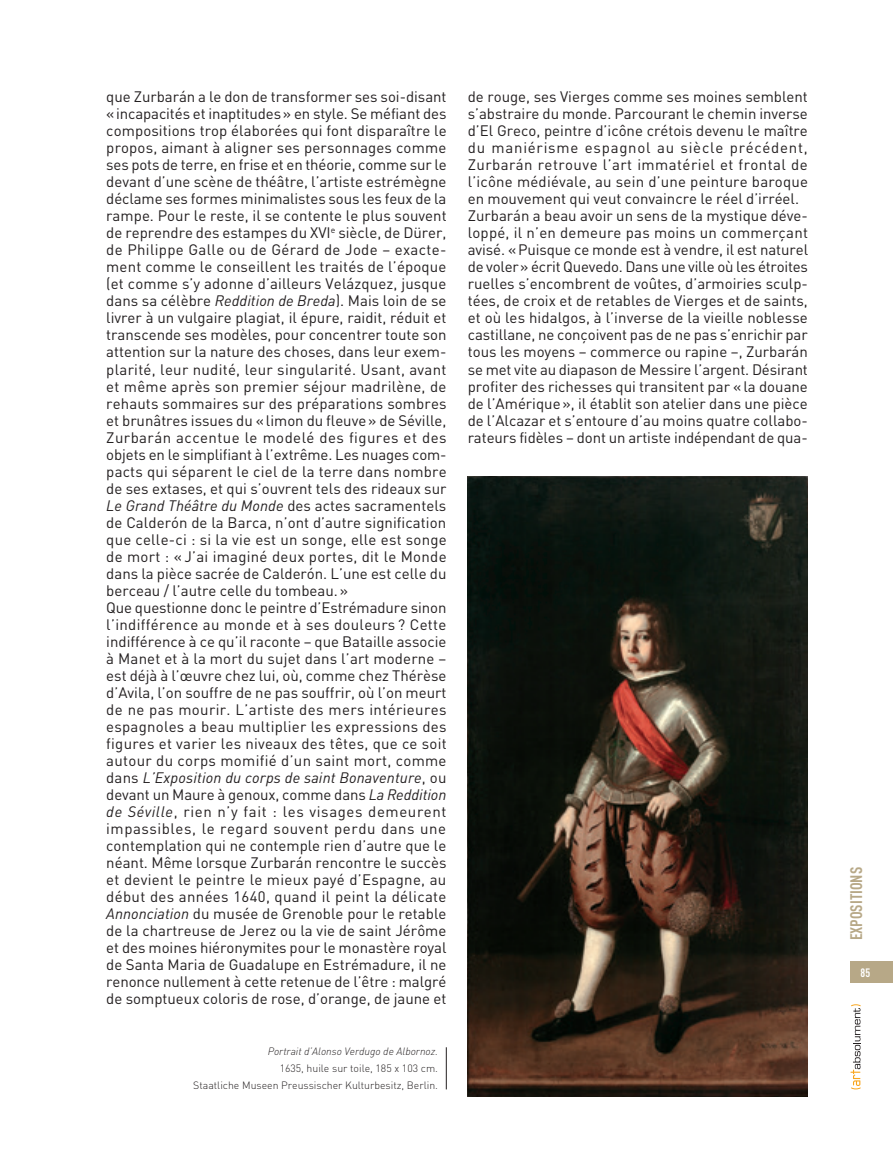
<style>
.page{position:relative;width:893px;height:1149px;background:#fff}
.page>*{position:absolute;margin:0;border:0;box-sizing:border-box;transform-origin:0 0}
.t1{font:700 16.5px "DIN Cond";color:#b7a887}
.t2{font:15px/17px "DIN";color:#231f20}
.t3{font:700 12px "DIN Cond";color:#fff}
.t4{font:300 10.5px/17px "DIN";color:#231f20;text-align:right}
.t5{font:italic 300 10.5px "DIN";color:#231f20}
.s1{font-style:italic}
</style>
<div class="page">
<div style="left:850px;top:961px;width:43px;height:21px;background:#b7a887"></div>
<svg style="left:850px;top:1004px;width:11px;height:85px"></svg>
<img style="left:468px;top:476px;width:340px;height:620px">
<hr style="left:446px;top:1046px;width:1px;height:43px;background:#231f20">
<p class="t2" style="left:106px;top:88px;width:342px">que Zurbarán a le don de transformer ses soi-disant «incapacités et inaptitudes» en style. Se méfiant des compositions trop élaborées qui font disparaître le propos, aimant à aligner ses personnages comme ses pots de terre, en frise et en théorie, comme sur le devant d’une scène de théâtre, l’artiste estrémègne déclame ses formes minimalistes sous les feux de la rampe. Pour le reste, il se contente le plus souvent de reprendre des estampes du XVI<sup>e</sup> siècle, de Dürer, de Philippe Galle ou de Gérard de Jode – exacte&shy;ment comme le conseillent les traités de l’époque (et comme s’y adonne d’ailleurs Velázquez, jusque dans sa célèbre <span class="s1">Reddition de Breda</span>). Mais loin de se livrer à un vulgaire plagiat, il épure, raidit, réduit et transcende ses modèles, pour concentrer toute son attention sur la nature des choses, dans leur exem&shy;plarité, leur nudité, leur singularité. Usant, avant et même après son premier séjour madrilène, de rehauts sommaires sur des préparations sombres et brunâtres issues du «limon du fleuve» de Séville, Zurbarán accentue le modelé des figures et des objets en le simplifiant à l’extrême. Les nuages com&shy;pacts qui séparent le ciel de la terre dans nombre de ses extases, et qui s’ouvrent tels des rideaux sur <span class="s1">Le Grand Théâtre du Monde</span> des actes sacramentels de Calderón de la Barca, n’ont d’autre signification que celle-ci : si la vie est un songe, elle est songe de mort : « J’ai imaginé deux portes, dit le Monde dans la pièce sacrée de Calderón. L’une est celle du berceau / l’autre celle du tombeau.»<br>Que questionne donc le peintre d’Estrémadure sinon l’indifférence au monde et à ses douleurs ? Cette indifférence à ce qu’il raconte – que Bataille associe à Manet et à la mort du sujet dans l’art moderne – est déjà à l’œuvre chez lui, où, comme chez Thérèse d’Avila, l’on souffre de ne pas souffrir, où l’on meurt de ne pas mourir. L’artiste des mers intérieures espagnoles a beau multiplier les expressions des figures et varier les niveaux des têtes, que ce soit autour du corps momifié d’un saint mort, comme dans <span class="s1">L’Exposition du corps de saint Bonaventure</span>, ou devant un Maure à genoux, comme dans <span class="s1">La Reddition de Séville</span>, rien n’y fait : les visages demeurent impassibles, le regard souvent perdu dans une contemplation qui ne contemple rien d’autre que le néant. Même lorsque Zurbarán rencontre le succès et devient le peintre le mieux payé d’Espagne, au début des années 1640, quand il peint la délicate <span class="s1">Annonciation</span> du musée de Grenoble pour le retable de la chartreuse de Jerez ou la vie de saint Jérôme et des moines hiéronymites pour le monastère royal de Santa Maria de Guadalupe en Estrémadure, il ne renonce nullement à cette retenue de l’être : malgré de somptueux coloris de rose, d’orange, de jaune et</p>
<p class="t5" style="left:268px;top:1044px;width:172px">Portrait d’Alonso Verdugo de Albornoz.</p>
<p class="t4" style="left:193px;top:1059px;width:246px">1635, huile sur toile, 185 x 103 cm.<br>Staatliche Museen Preussischer Kulturbesitz, Berlin.</p>
<p class="t2" style="left:468px;top:88px;width:342px">de rouge, ses Vierges comme ses moines semblent s’abstraire du monde. Parcourant le chemin inverse d’El Greco, peintre d’icône crétois devenu le maître du maniérisme espagnol au siècle précédent, Zurbarán retrouve l’art immatériel et frontal de l’icône médiévale, au sein d’une peinture baroque en mouvement qui veut convaincre le réel d’irréel.<br>Zurbarán a beau avoir un sens de la mystique déve&shy;loppé, il n’en demeure pas moins un commerçant avisé. «Puisque ce monde est à vendre, il est naturel de voler» écrit Quevedo. Dans une ville où les étroites ruelles s’encombrent de voûtes, d’armoiries sculp&shy;tées, de croix et de retables de Vierges et de saints, et où les hidalgos, à l’inverse de la vieille noblesse castillane, ne conçoivent pas de ne pas s’enrichir par tous les moyens – commerce ou rapine –, Zurbarán se met vite au diapason de Messire l’argent. Désirant profiter des richesses qui transitent par «la douane de l’Amérique», il établit son atelier dans une pièce de l’Alcazar et s’entoure d’au moins quatre collabo&shy;rateurs fidèles – dont un artiste indépendant de qua-</p>
<p class="t1" style="left:846px;top:940px;width:75px;rotate:-90deg">Expositions</p>
<p class="t3" style="left:860px;top:964px;width:11px">85</p>
</div>
